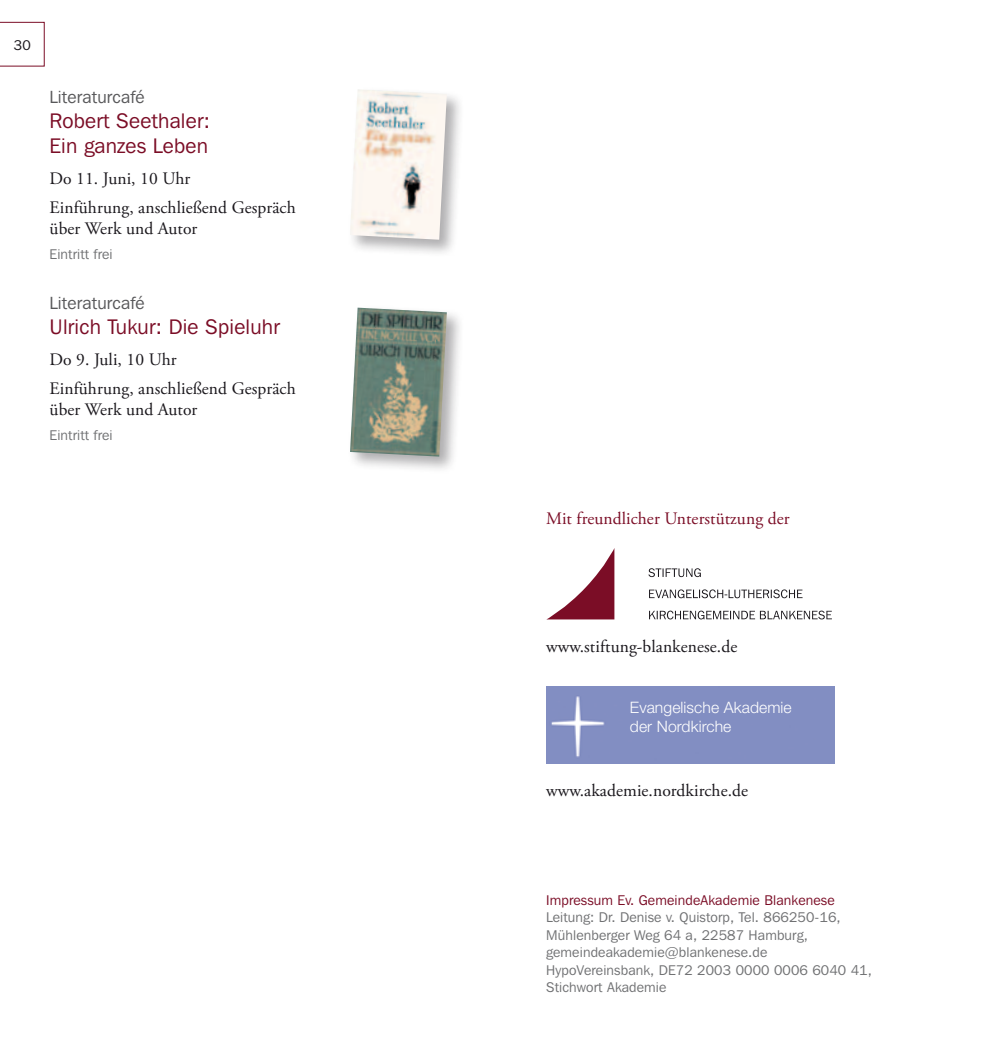
<style>
.page{position:relative;width:993px;height:1042px;background:#fff}
.page>*{position:absolute;margin:0;border:0;box-sizing:border-box;transform-origin:0 0}
.t1{font:21px/25.4px "Franklin Gothic IT Cby BT";letter-spacing:.01em;color:#7b0d26}
.t2{font:17.5px/28.3px "Adobe Garamond Pro";letter-spacing:.005em;color:#1a171c}
.t3{font:17.5px "Adobe Garamond Pro";letter-spacing:.005em;color:#7b0d26}
.t4{font:17.5px "Franklin Gothic IT Cby BT";letter-spacing:.01em;color:#58585a}
.t5{font:300 15.75px/19.2px "Helvetica Neue";letter-spacing:.005em;color:#fff}
.t6{font:14px/17.5px "Franklin Gothic IT Cby BT";letter-spacing:.01em;color:#707173}
.t7{font:14px "Franklin Gothic IT Cby BT";letter-spacing:.01em;color:#7b0d26}
.t8{font:14px "Franklin Gothic IT Cby BT";color:#1a171c}
</style>
<div class="page">
<div style="left:346px;top:304px;width:117px;height:169px;background:#1a171c;opacity:.35"></div>
<img style="left:350px;top:308px;width:96px;height:149px">
<div style="left:346px;top:86px;width:118px;height:171px;background:#1a171c;opacity:.35"></div>
<img style="left:350px;top:89px;width:96px;height:151px">
<div style="left:546px;top:687px;width:287px;height:76px;background:#828ec2"></div>
<svg style="left:649px;top:610px;width:182px;height:9px"></svg>
<svg style="left:649px;top:589px;width:153px;height:9px"></svg>
<svg style="left:648px;top:568px;width:52px;height:9px"></svg>
<svg style="left:547px;top:549px;width:67px;height:70px"></svg>
<svg style="left:0;top:22px;width:45px;height:45px"></svg>
<p class="t8" style="left:14px;top:36px;width:18px">30</p>
<p class="t4" style="left:50px;top:86px;width:96px">Literaturcafé</p>
<h1 class="t1" style="left:50px;top:108px;width:162px">Robert Seethaler:<br>Ein ganzes Leben</h1>
<p class="t2" style="left:50px;top:165px;width:247px">Do 11. Juni, 10 Uhr<br>Einführung, anschließend Gespräch</p>
<p class="t2" style="left:50px;top:215px;width:149px">über Werk und Autor</p>
<p class="t6" style="left:50px;top:245px;width:65px">Eintritt frei</p>
<p class="t4" style="left:50px;top:292px;width:96px">Literaturcafé</p>
<h1 class="t1" style="left:50px;top:314px;width:232px">Ulrich Tukur: Die Spieluhr</h1>
<p class="t2" style="left:50px;top:346px;width:247px">Do 9. Juli, 10 Uhr<br>Einführung, anschließend Gespräch</p>
<p class="t2" style="left:50px;top:395px;width:149px">über Werk und Autor</p>
<p class="t6" style="left:50px;top:426px;width:65px">Eintritt frei</p>
<p class="t3" style="left:546px;top:507px;width:245px">Mit freundlicher Unterstützung der</p>
<p class="t2" style="left:546px;top:633px;width:193px">www.stiftung-blankenese.de</p>
<p class="t5" style="left:629px;top:697px;width:163px">Evangelische Akademie der Nordkirche</p>
<p class="t2" style="left:546px;top:776px;width:203px">www.akademie.nordkirche.de</p>
<p class="t7" style="left:546px;top:891px;width:290px">Impressum Ev. GemeindeAkademie Blankenese</p>
<p class="t6" style="left:546px;top:908px;width:327px">Leitung: Dr. Denise v. Quistorp, Tel. 866250-16, Mühlenberger Weg 64 a, 22587 Hamburg, gemeindeakademie@blankenese.de HypoVereinsbank, DE72 2003 0000 0006 6040 41, Stichwort Akademie</p>
</div>
